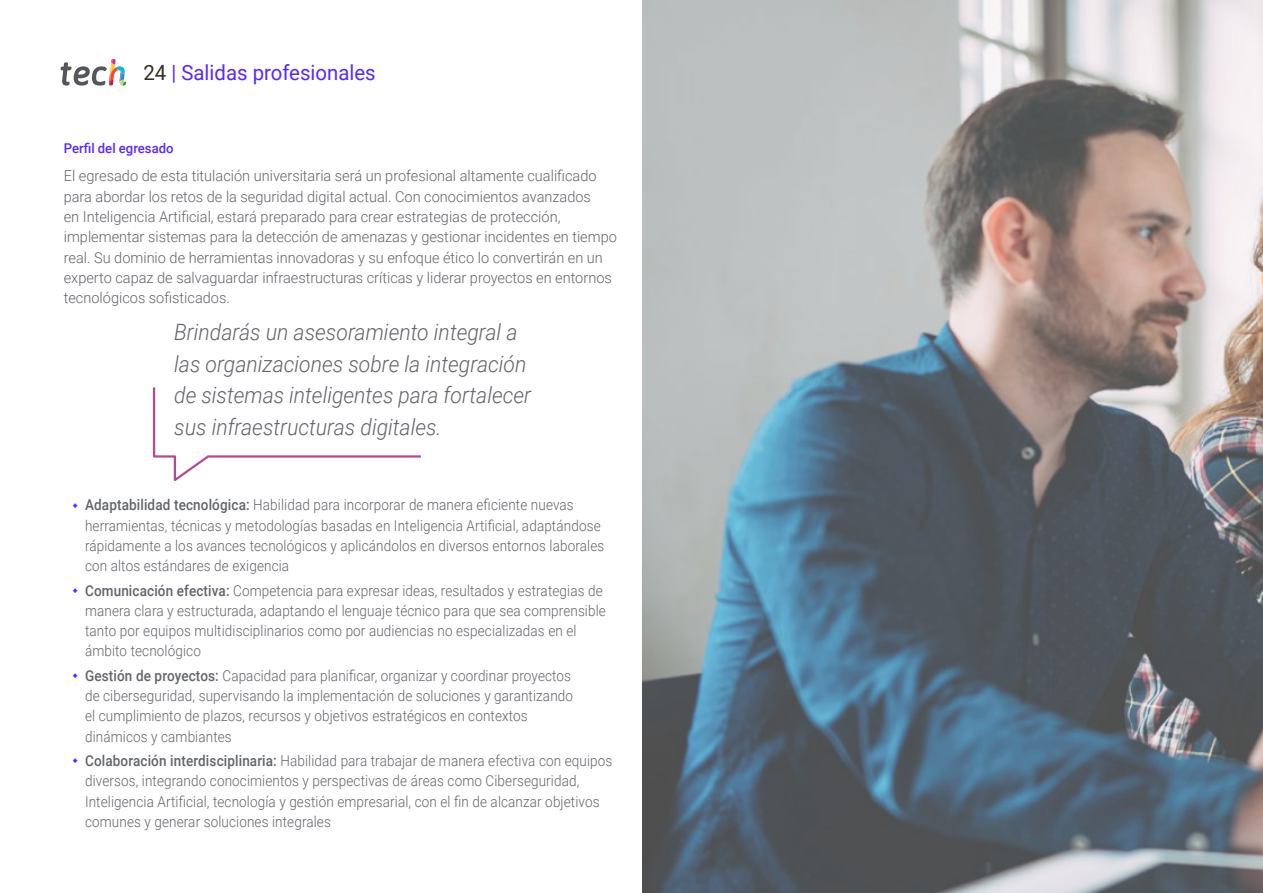
<style>
.page{position:relative;width:1263px;height:893px;background:#fff}
.page>*{position:absolute;margin:0;border:0;box-sizing:border-box;transform-origin:0 0}
.t1{font:italic 300 22.5px/31.5px "Roboto";color:#61646a;scale:.94 1}
.t2{font:21px "Roboto";color:#5927ff}
.t3{font:300 15px/20.2px "Roboto";letter-spacing:.01em;color:#61646a;scale:.9 1}
.t4{font:300 15px/20.2px "Roboto";letter-spacing:.01em;color:#61646a}
.t5{font:500 13.5px "Roboto";color:#5927ff}
.s1{color:#312e20}
.s2{font-weight:500}
</style>
<div class="page">
<svg style="left:153px;top:387px;width:268px;height:94px"></svg>
<img style="left:642px;top:0;width:621px;height:893px">
<svg style="left:61px;top:59px;width:65px;height:27px"></svg>
<h2 class="t2" style="left:144px;top:57px;width:234px"><span class="s1">24</span> | Salidas profesionales</h2>
<p class="t5" style="left:64px;top:138px;width:111px">Perfil del egresado</p>
<p class="t4" style="left:64px;top:165px;width:555px">El egresado de esta titulación universitaria será un profesional altamente cualificado para abordar los retos de la seguridad digital actual. Con conocimientos avanzados<br>en Inteligencia Artificial, estará preparado para crear estrategias de protección, implementar sistemas para la detección de amenazas y gestionar incidentes en tiempo real. Su dominio de herramientas innovadoras y su enfoque ético lo convertirán en un experto capaz de salvaguardar infraestructuras críticas y liderar proyectos en entornos tecnológicos sofisticados.</p>
<h1 class="t1" style="left:174px;top:316px;width:381px">Brindarás un asesoramiento integral a las organizaciones sobre la integración de sistemas inteligentes para fortalecer sus infraestructuras digitales.</h1>
<p class="t3" style="left:85px;top:494px;width:578px"><span class="s2">Adaptabilidad tecnológica:</span> Habilidad para incorporar de manera eficiente nuevas herramientas, técnicas y metodologías basadas en Inteligencia Artificial, adaptándose rápidamente a los avances tecnológicos y aplicándolos en diversos entornos laborales con altos estándares de exigencia</p>
<p class="t3" style="left:85px;top:580px;width:580px"><span class="s2">Comunicación efectiva:</span> Competencia para expresar ideas, resultados y estrategias de manera clara y estructurada, adaptando el lenguaje técnico para que sea comprensible tanto por equipos multidisciplinarios como por audiencias no especializadas en el ámbito tecnológico</p>
<p class="t3" style="left:85px;top:665px;width:544px"><span class="s2">Gestión de proyectos:</span> Capacidad para planificar, organizar y coordinar proyectos de ciberseguridad, supervisando la implementación de soluciones y garantizando el cumplimiento de plazos, recursos y objetivos estratégicos en contextos dinámicos y cambiantes</p>
<p class="t3" style="left:85px;top:750px;width:587px"><span class="s2">Colaboración interdisciplinaria:</span> Habilidad para trabajar de manera efectiva con equipos diversos, integrando conocimientos y perspectivas de áreas como Ciberseguridad, Inteligencia Artificial, tecnología y gestión empresarial, con el fin de alcanzar objetivos comunes y generar soluciones integrales</p>
</div>
